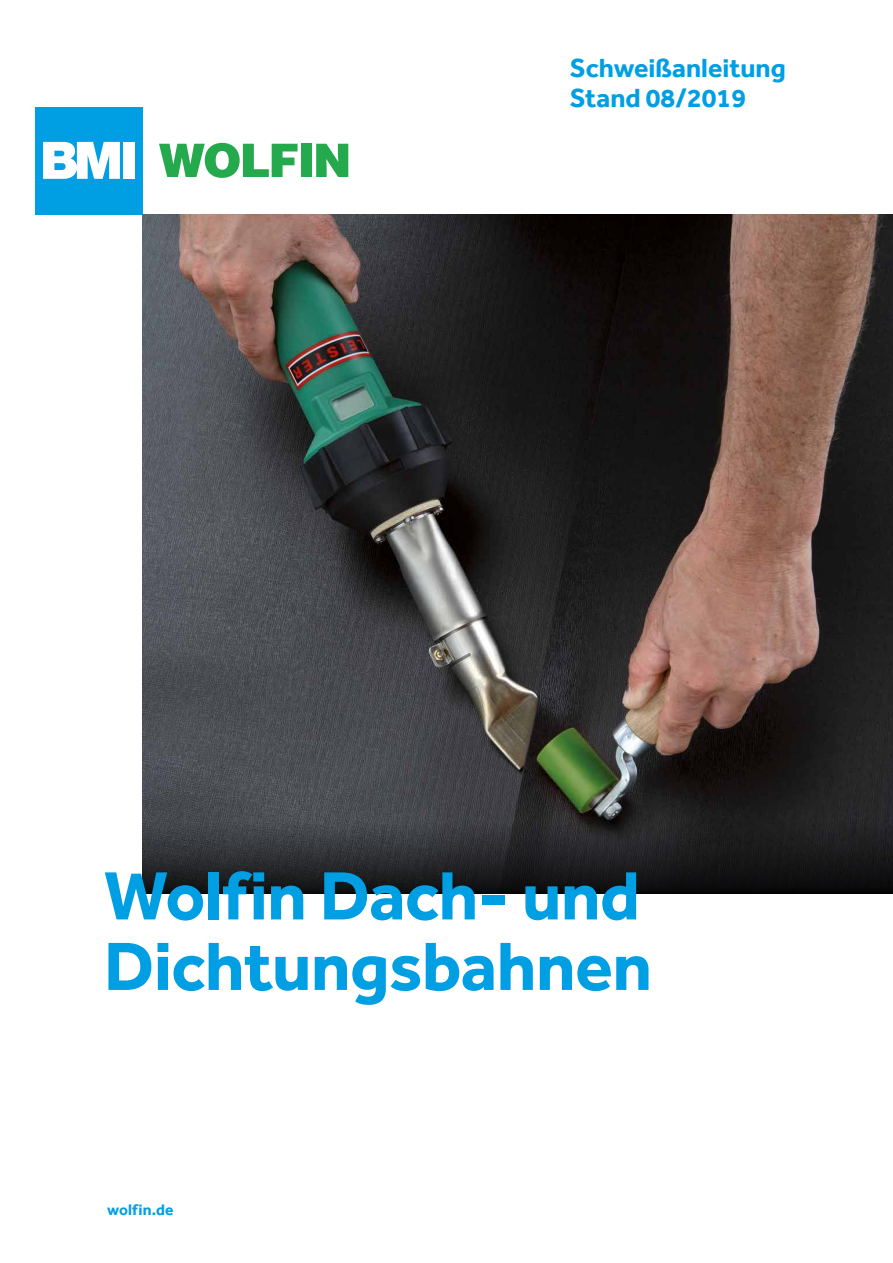
<style>
.page{position:relative;width:893px;height:1263px;background:#fff}
.page>*{position:absolute;margin:0;border:0;box-sizing:border-box;transform-origin:0 0}
.t1{font:700 70.5px/70.5px "Effra";letter-spacing:-.01em;color:#009ee3}
.t2{font:700 27px/30px "Effra";color:#009ee3}
.t3{font:700 15.75px "Effra";letter-spacing:.005em;color:#009ee3}
</style>
<div class="page">
<svg style="left:159px;top:143px;width:139px;height:35px"></svg>
<div style="left:301px;top:144px;width:10px;height:33px;background:#24a94d"></div>
<svg style="left:316px;top:144px;width:32px;height:33px"></svg>
<div style="left:36px;top:107px;width:107px;height:107px;background:#009ee3"></div>
<svg style="left:43px;top:142px;width:77px;height:37px;background:#d0edf9"></svg>
<div style="left:123px;top:142px;width:12px;height:37px;background:#fff"></div>
<img style="left:143px;top:214px;width:750px;height:607px">
<svg style="left:143px;top:821px;width:750px;height:72px;background:#232326"></svg>
<p class="t2" style="left:570px;top:53px;width:218px">Schweißanleitung<br>Stand 08/2019</p>
<p class="t1" style="left:104px;top:860px;width:550px">Wolfin Dach- und<br>Dichtungsbahnen</p>
<p class="t3" style="left:107px;top:1200px;width:68px">wolfin.de</p>
</div>
